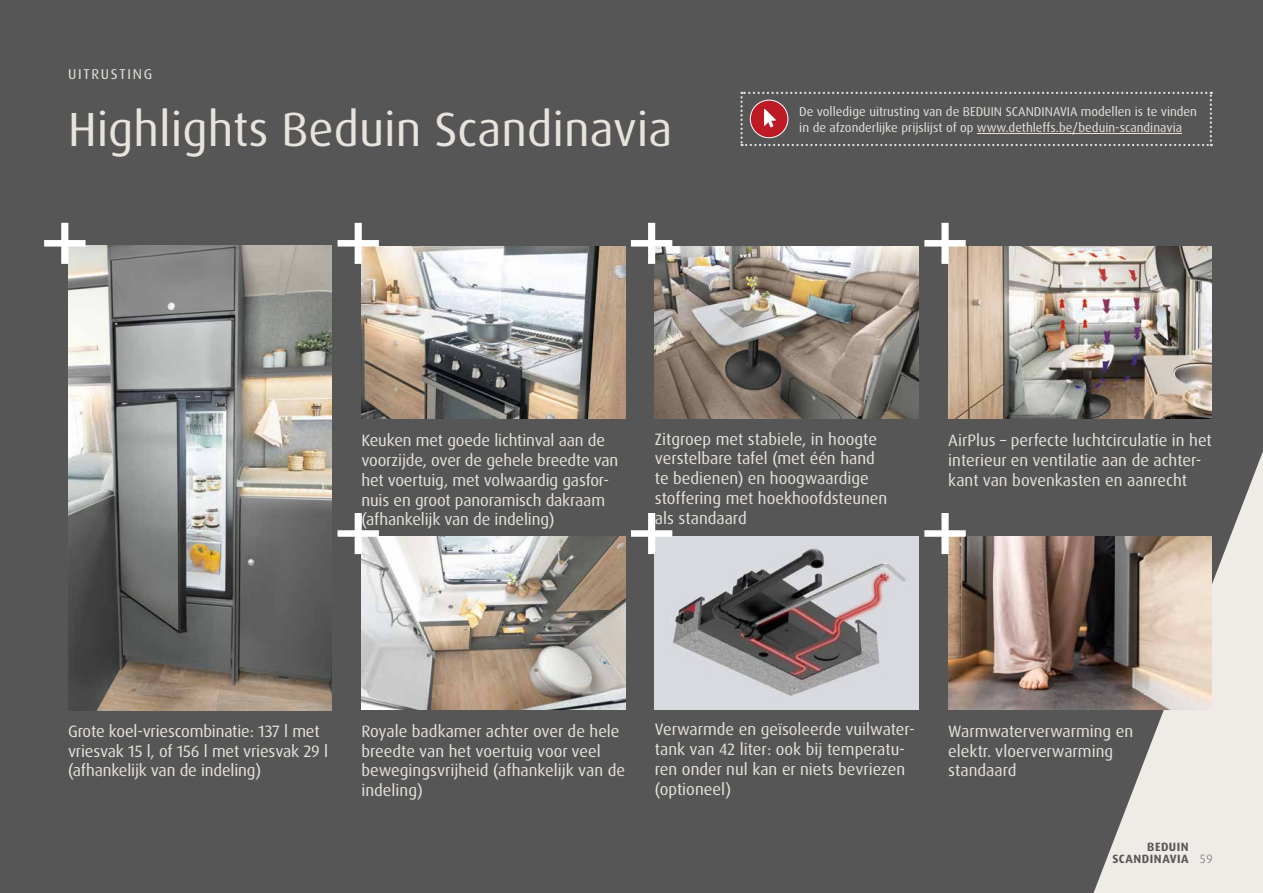
<style>
.page{position:relative;width:1263px;height:893px;background:#565656}
.page>*{position:absolute;margin:0;border:0;box-sizing:border-box;transform-origin:0 0}
.t1{font:48px "Dax Pro";color:#e8e3dc}
.t2{font:16.5px/19.8px "Dax Pro";color:#e8e3dc}
.t3{font:14.25px "Dax Pro";letter-spacing:.12em;color:#e8e3dc}
.t4{font:12.75px/16.5px "Dax OT";color:#e8e3dc}
.t5{font:700 12px/12px "Dax Pro";letter-spacing:.045em;color:#565656;text-align:right}
.t6{font:300 12px "Dax OT";color:#565656}
.s1{color:#e8e2db}
</style>
<div class="page">
<svg style="left:1093px;top:451px;width:170px;height:442px;fill:#efebe6"></svg>
<img style="left:68px;top:246px;width:264px;height:464px">
<img style="left:361px;top:246px;width:264px;height:173px">
<img style="left:655px;top:246px;width:263px;height:173px">
<img style="left:361px;top:537px;width:264px;height:172px">
<img style="left:655px;top:537px;width:263px;height:172px">
<img style="left:948px;top:537px;width:264px;height:172px">
<img style="left:948px;top:246px;width:264px;height:173px">
<svg style="left:44px;top:223px;width:41px;height:41px"></svg>
<svg style="left:338px;top:223px;width:41px;height:41px"></svg>
<svg style="left:631px;top:223px;width:41px;height:41px"></svg>
<svg style="left:924px;top:223px;width:42px;height:41px"></svg>
<svg style="left:338px;top:513px;width:41px;height:41px"></svg>
<svg style="left:631px;top:513px;width:41px;height:41px"></svg>
<svg style="left:924px;top:513px;width:42px;height:41px"></svg>
<svg style="left:740px;top:92px;width:472px;height:54px"></svg>
<hr style="left:977px;top:133px;width:205px;height:1px;background:#e8e2db">
<p class="t3" style="left:68px;top:65px;width:86px">UITRUSTING</p>
<h1 class="t1" style="left:68px;top:99px;width:606px">Highlights Beduin Scandinavia</h1>
<p class="t4" style="left:799px;top:103px;width:399px">De volledige uitrusting van de BEDUIN SCANDINAVIA modellen is te vinden in de afzonderlijke prijslijst of op <span class="s1">www.dethleffs.be/beduin-scandinavia</span></p>
<p class="t2" style="left:361px;top:431px;width:258px">Keuken met goede lichtinval aan de voorzijde, over de gehele breedte van het voertuig, met volwaardig gasfor&shy;nuis en groot panoramisch dakraam (afhankelijk van de indeling)</p>
<p class="t2" style="left:655px;top:429px;width:234px">Zitgroep met stabiele, in hoogte verstelbare tafel (met één hand te bedienen) en hoogwaardige stoffering met hoekhoofdsteunen als standaard</p>
<p class="t2" style="left:948px;top:431px;width:265px">AirPlus – perfecte luchtcirculatie in het interieur en ventilatie aan de achter&shy;kant van bovenkasten en aanrecht</p>
<p class="t2" style="left:68px;top:721px;width:262px">Grote koel-vriescombinatie: 137 l met vriesvak 15 l, of 156 l met vriesvak 29 l (afhankelijk van de indeling)</p>
<p class="t2" style="left:361px;top:721px;width:265px">Royale badkamer achter over de hele breedte van het voertuig voor veel bewegingsvrijheid (afhankelijk van de indeling)</p>
<p class="t2" style="left:655px;top:719px;width:262px">Verwarmde en geïsoleerde vuilwater&shy;tank van 42 liter: ook bij temperatu&shy;ren onder nul kan er niets bevriezen (optioneel)</p>
<p class="t2" style="left:948px;top:721px;width:187px">Warmwaterverwarming en elektr. vloerverwarming standaard</p>
<p class="t5" style="left:1112px;top:841px;width:78px">BEDUIN<br>SCANDINAVIA</p>
<p class="t6" style="left:1200px;top:851px;width:14px">59</p>
</div>
